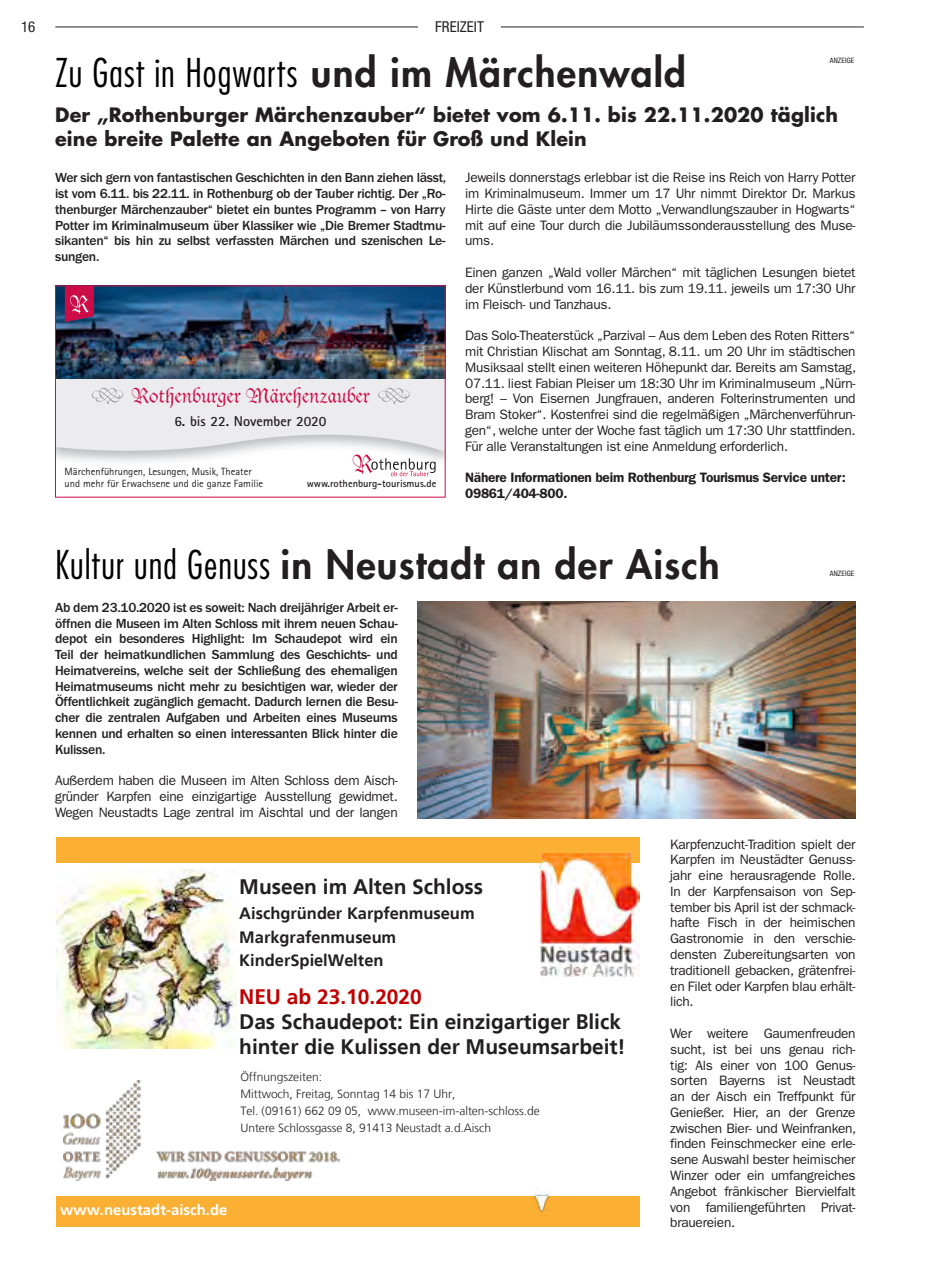
<style>
.page{position:relative;width:932px;height:1263px;background:#fff}
.page>*{position:absolute;margin:0;border:0;box-sizing:border-box;transform-origin:0 0}
.t1{font:800 38.55px "Futura";letter-spacing:.03em;color:#231f20}
.t2{font:300 condensed 38.55px "Futura";letter-spacing:.025em;color:#000}
.t3{font:700 21px/25px "Frutiger LT";color:#231f20}
.t4{font:21px "Duc De Berry LT";color:#cc0c47}
.t5{font:700 21px "Frutiger LT";color:#c00000}
.t6{font:700 19.35px/23.1px "Futura";letter-spacing:.01em;color:#231f20}
.t7{font:700 16.5px/23.4px "Frutiger LT";color:#231f20}
.t8{font:condensed 15px "Helvetica Neue LT Std";letter-spacing:.005em;color:#231f20}
.t9{font:700 14.85px "Frutiger LT";color:#fff}
.t10{font:condensed 14.85px "Helvetica Neue LT Std";color:#231f20}
.t11{font:700 14.25px "Rotis Sans Serif Pro";color:#231f20}
.t12{font:13.65px/15.8px "Franklin Gothic";letter-spacing:-.02em;color:#231f20;text-align:justify}
.t13{font:500 13.65px/15.8px "Franklin Gothic";letter-spacing:-.02em;color:#231f20;text-align:justify}
.t14{font:600 13.65px/15.8px "Franklin Gothic";letter-spacing:-.02em;color:#231f20}
.t15{font:300 12px/17px "Frutiger LT";color:#231f20}
.t16{font:10.5px/12.3px "Rotis Sans Serif Pro";color:#231f20}
.t17{font:700 10.5px "Rotis Sans Serif Pro";color:#231f20}
.t18{font:condensed 7.35px "Helvetica Neue LT Std";letter-spacing:.02em;color:#231f20}
.s1{font-weight:800;font-stretch:normal;color:#231f20}
.s2{font-weight:300;font-stretch:condensed;color:#000}
</style>
<div class="page">
<hr style="left:55px;top:27px;width:808px;height:1px;background:#231f20">
<div style="left:418px;top:21px;width:83px;height:11px;background:#fff"></div>
<svg style="left:57px;top:378px;width:386px;height:80px;fill:#ececee"></svg>
<img style="left:57px;top:287px;width:386px;height:91px">
<svg style="left:65px;top:287px;width:29px;height:35px"></svg>
<svg style="left:352px;top:454px;width:83px;height:22px"></svg>
<svg style="left:92px;top:388px;width:31px;height:16px"></svg>
<svg style="left:378px;top:388px;width:31px;height:16px"></svg>
<div style="left:56px;top:837px;width:583px;height:26px;background:#fbaf33"></div>
<div style="left:56px;top:1196px;width:583px;height:30px;background:#fbaf33"></div>
<img style="left:539px;top:853px;width:100px;height:123px">
<div style="left:531px;top:849px;width:10px;height:14px;background:#fbaf33"></div>
<div style="left:630px;top:847px;width:9px;height:16px;background:#fbaf33"></div>
<img style="left:57px;top:870px;width:179px;height:179px">
<img style="left:64px;top:1081px;width:275px;height:99px">
<img style="left:533px;top:1187px;width:17px;height:29px">
<img style="left:417px;top:602px;width:438px;height:216px">
<p class="t10" style="left:26px;top:13px;width:15px">16</p>
<p class="t10" style="left:433px;top:13px;width:50px">FREIZEIT</p>
<p class="t8" style="left:21px;top:18px;width:16px">16</p>
<p class="t8" style="left:435px;top:18px;width:50px">FREIZEIT</p>
<p class="t2" style="left:55px;top:50px;width:632px">Zu Gast in Hogwarts <span class="s1">und im Märchenwald</span></p>
<p class="t6" style="left:55px;top:103px;width:784px">Der „Rothenburger Märchenzauber“ bietet vom 6.11. bis 22.11.2020 täglich eine breite Palette an Angeboten für Groß und Klein</p>
<p class="t13" style="left:55px;top:170px;width:392px">Wer sich gern von fantastischen Geschichten in den Bann ziehen lässt, ist vom 6.11. bis 22.11. in Rothenburg ob der Tauber richtig. Der „Ro&shy;thenburger Märchenzauber“ bietet ein buntes Programm – von Harry Potter im Kriminalmuseum über Klassiker wie „Die Bremer Stadtmu&shy;sikanten“ bis hin zu selbst verfassten Märchen und szenischen Le&shy;sungen.</p>
<p class="t12" style="left:465px;top:170px;width:392px">Jeweils donnerstags erlebbar ist die Reise ins Reich von Harry Potter im Kriminalmuseum. Immer um 17 Uhr nimmt Direktor Dr. Markus Hirte die Gäste unter dem Motto „Verwandlungszauber in Hogwarts“ mit auf eine Tour durch die Jubiläumssonderausstellung des Muse&shy;ums.</p>
<p class="t12" style="left:465px;top:265px;width:392px">Einen ganzen „Wald voller Märchen“ mit täglichen Lesungen bietet der Künstlerbund vom 16.11. bis zum 19.11. jeweils um 17:30 Uhr im Fleisch- und Tanzhaus.</p>
<p class="t12" style="left:465px;top:328px;width:392px">Das Solo-Theaterstück „Parzival – Aus dem Leben des Roten Ritters“ mit Christian Klischat am Sonntag, 8.11. um 20 Uhr im städtischen Musiksaal stellt einen weiteren Höhepunkt dar. Bereits am Samstag, 07.11. liest Fabian Pleiser um 18:30 Uhr im Kriminalmuseum „Nürn&shy;berg! – Von Eisernen Jungfrauen, anderen Folterinstrumenten und Bram Stoker“. Kostenfrei sind die regelmäßigen „Märchenverführun&shy;gen“, welche unter der Woche fast täglich um 17:30 Uhr stattfinden.<br>Für alle Veranstaltungen ist eine Anmeldung erforderlich.</p>
<p class="t14" style="left:465px;top:470px;width:382px">Nähere Informationen beim Rothenburg Tourismus Service unter:<br>09861/404-800.</p>
<p class="t18" style="left:829px;top:56px;width:26px">ANZEIGE</p>
<p class="t4" style="left:131px;top:383px;width:239px">Rothenburger Märchenzauber</p>
<p class="t11" style="left:174px;top:412px;width:153px">6. bis 22. November 2020</p>
<p class="t16" style="left:65px;top:465px;width:200px">Märchenführungen, Lesungen, Musik, Theater und mehr für Erwachsene und die ganze Familie</p>
<p class="t17" style="left:306px;top:477px;width:131px">www.rothenburg-tourismus.de</p>
<p class="t1" style="left:55px;top:540px;width:665px"><span class="s2">Kultur und Genuss</span> in Neustadt an der Aisch</p>
<p class="t13" style="left:55px;top:599px;width:344px">Ab dem 23.10.2020 ist es soweit: Nach dreijähriger Arbeit er&shy;öffnen die Museen im Alten Schloss mit ihrem neuen Schau&shy;depot ein besonderes Highlight: Im Schaudepot wird ein Teil der heimatkundlichen Sammlung des Geschichts- und Heimatvereins, welche seit der Schließung des ehemaligen Heimatmuseums nicht mehr zu besichtigen war, wieder der Öffentlichkeit zugänglich gemacht. Dadurch lernen die Besu&shy;cher die zentralen Aufgaben und Arbeiten eines Museums kennen und erhalten so einen interessanten Blick hinter die Kulissen.</p>
<p class="t12" style="left:55px;top:773px;width:344px">Außerdem haben die Museen im Alten Schloss dem Aisch&shy;gründer Karpfen eine einzigartige Ausstellung gewidmet.<br>Wegen Neustadts Lage zentral im Aischtal und der langen</p>
<p class="t12" style="left:670px;top:836px;width:187px">Karpfenzucht-Tradition spielt der Karpfen im Neustädter Genuss&shy;jahr eine herausragende Rolle.<br>In der Karpfensaison von Sep&shy;tember bis April ist der schmack&shy;hafte Fisch in der heimischen Gastronomie in den verschie&shy;densten Zubereitungsarten von traditionell gebacken, grätenfrei&shy;en Filet oder Karpfen blau erhält&shy;lich.</p>
<p class="t12" style="left:670px;top:1025px;width:187px">Wer weitere Gaumenfreuden sucht, ist bei uns genau rich&shy;tig: Als einer von 100 Genus&shy;sorten Bayerns ist Neustadt an der Aisch ein Treffpunkt für Genießer. Hier, an der Grenze zwischen Bier- und Weinfranken, finden Feinschmecker eine erle&shy;sene Auswahl bester heimischer Winzer oder ein umfangreiches Angebot fränkischer Biervielfalt von familiengeführten Privat&shy;brauereien.</p>
<p class="t18" style="left:829px;top:569px;width:26px">ANZEIGE</p>
<h2 class="t3" style="left:239px;top:874px;width:245px">Museen im Alten Schloss</h2>
<p class="t7" style="left:239px;top:902px;width:237px">Aischgründer Karpfenmuseum<br>Markgrafenmuseum<br>KinderSpielWelten</p>
<h2 class="t5" style="left:239px;top:984px;width:184px">NEU ab 23.10.2020</h2>
<h2 class="t3" style="left:239px;top:1009px;width:388px">Das Schaudepot: Ein einzigartiger Blick hinter die Kulissen der Museumsarbeit!</h2>
<p class="t15" style="left:240px;top:1069px;width:301px">Öffnungszeiten:<br>Mittwoch, Freitag, Sonntag 14 bis 17 Uhr,<br>Tel. (09161) 662 09 05, www.museen-im-alten-schloss.de Untere Schlossgasse 8, 91413 Neustadt a.d.Aisch</p>
<p class="t9" style="left:60px;top:1201px;width:169px">www.neustadt-aisch.de</p>
</div>
